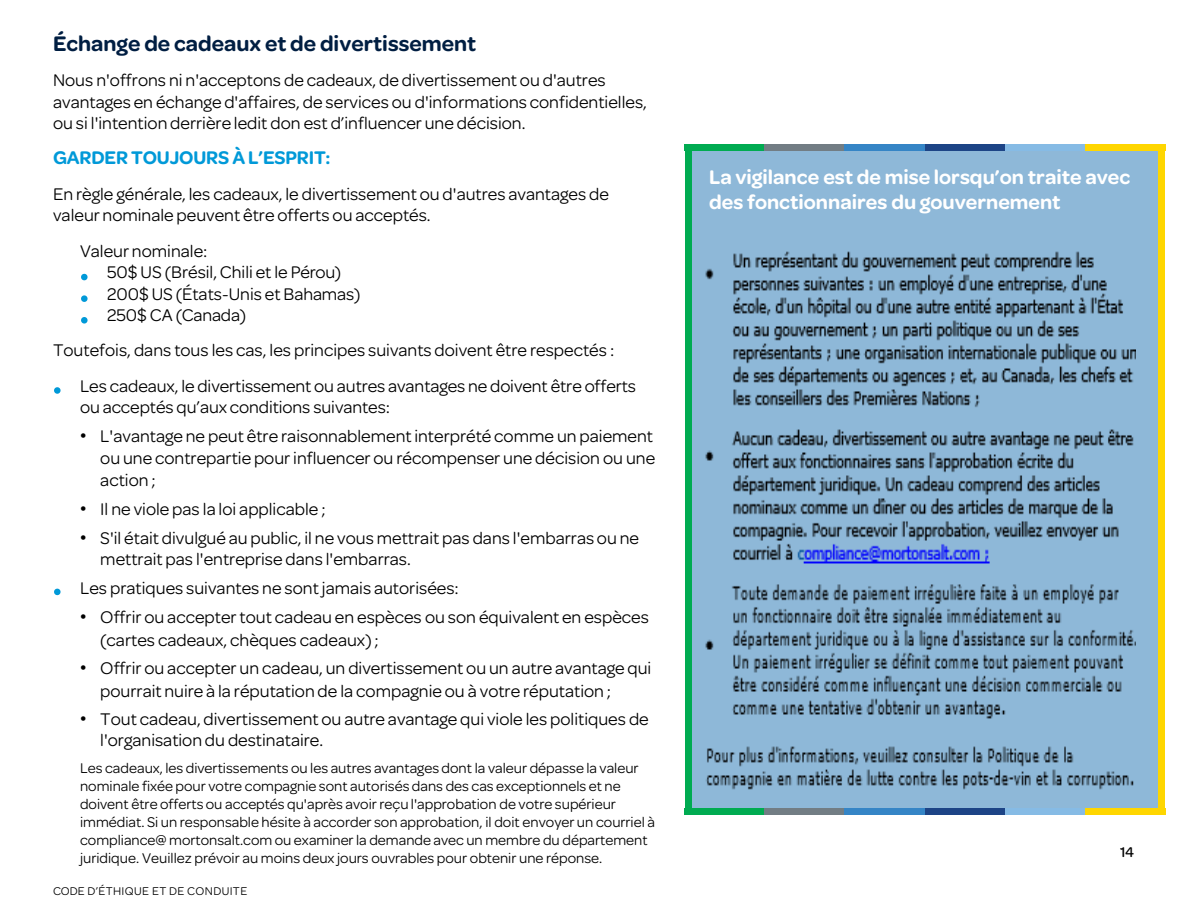
<style>
.page{position:relative;width:1188px;height:918px;background:#fff}
.page>*{position:absolute;margin:0;border:0;box-sizing:border-box;transform-origin:0 0}
.t1{font:600 22.5px "Omnes";color:#001e42}
.t2{font:600 21px/25.2px "Omnes";color:#fff}
.t3{font:600 19.5px "Omnes";letter-spacing:-.01em;color:#0099d8}
.t4{font:18px/21.6px "Omnes";color:#000}
.t5{font:15px/18px "Omnes";color:#000}
.t6{font:500 15px "Omnes";color:#000}
.t7{font:12px "Omnes";letter-spacing:.03em;color:#000}
.s1{font-family:"Arial"}
</style>
<div class="page">
<div style="left:692px;top:144px;width:466px;height:671px;background:#8eb8d8"></div>
<svg style="left:81px;top:274px;width:7px;height:6px"></svg>
<svg style="left:81px;top:295px;width:7px;height:7px"></svg>
<svg style="left:81px;top:317px;width:7px;height:7px"></svg>
<svg style="left:54px;top:387px;width:7px;height:7px"></svg>
<svg style="left:54px;top:589px;width:7px;height:6px"></svg>
<div style="left:685px;top:144px;width:80px;height:7px;background:#00ab51"></div>
<div style="left:765px;top:144px;width:80px;height:7px;background:#727d84"></div>
<div style="left:845px;top:144px;width:80px;height:7px;background:#3585c6"></div>
<div style="left:925px;top:144px;width:80px;height:7px;background:#1d4486"></div>
<div style="left:1005px;top:144px;width:80px;height:7px;background:#86bbe5"></div>
<div style="left:1085px;top:144px;width:80px;height:7px;background:#ffd600"></div>
<div style="left:685px;top:808px;width:80px;height:7px;background:#00ab51"></div>
<div style="left:765px;top:808px;width:80px;height:7px;background:#727d84"></div>
<div style="left:845px;top:808px;width:80px;height:7px;background:#3585c6"></div>
<div style="left:925px;top:808px;width:80px;height:7px;background:#1d4486"></div>
<div style="left:1005px;top:808px;width:80px;height:7px;background:#86bbe5"></div>
<div style="left:1085px;top:808px;width:80px;height:7px;background:#ffd600"></div>
<div style="left:685px;top:144px;width:7px;height:671px;background:#00ab51"></div>
<div style="left:1158px;top:144px;width:7px;height:671px;background:#fed600"></div>
<img style="left:705px;top:251px;width:430px;height:539px">
<p class="t1" style="left:53px;top:27px;width:425px">Échange de cadeaux et de divertissement</p>
<p class="t4" style="left:53px;top:68px;width:595px">Nous n'offrons ni n'acceptons de cadeaux, de divertissement ou d'autres avantages en échange d'affaires, de services ou d'informations confidentielles, ou si l'intention derrière ledit don est d’influencer une décision.</p>
<p class="t3" style="left:53px;top:144px;width:279px">GARDER TOUJOURS À L’ESPRIT:</p>
<p class="t4" style="left:53px;top:182px;width:557px">En règle générale, les cadeaux, le divertissement ou d'autres avantages de valeur nominale peuvent être offerts ou acceptés.</p>
<p class="t4" style="left:80px;top:239px;width:129px">Valeur nominale:</p>
<p class="t4" style="left:107px;top:260px;width:236px">50$ US (Brésil,Chili et le Pérou)</p>
<p class="t4" style="left:107px;top:282px;width:255px">200$ US (États-Unis et Bahamas)</p>
<p class="t4" style="left:107px;top:304px;width:141px">250$ CA (Canada)</p>
<p class="t4" style="left:53px;top:339px;width:563px">Toutefois, dans tous les cas, les principes suivants doivent être respectés :</p>
<p class="t4" style="left:80px;top:374px;width:558px">Les cadeaux, le divertissement ou autres avantages ne doivent être offerts ou acceptés qu’aux conditions suivantes:</p>
<p class="t4" style="left:100px;top:424px;width:556px;text-align:justify;text-indent:-20px"><span class="s1">•</span> L'avantage ne peut être raisonnablement interprété comme un paiement ou une contrepartie pour influencer ou récompenser une décision ou une action ;</p>
<p class="t4" style="left:80px;top:497px;width:247px"><span class="s1">•</span> Il ne viole pas la loi applicable ;</p>
<p class="t4" style="left:100px;top:526px;width:540px;text-indent:-20px"><span class="s1">•</span> S'il était divulgué au public, il ne vous mettrait pas dans l'embarras ou ne mettrait pas l'entreprise dans l'embarras.</p>
<p class="t4" style="left:80px;top:577px;width:380px">Les pratiques suivantes ne sont jamais autorisées:</p>
<p class="t4" style="left:100px;top:605px;width:550px;line-height:22.4px;text-indent:-20px"><span class="s1">•</span> Offrir ou accepter tout cadeau en espèces ou son équivalent en espèces (cartes cadeaux, chèques cadeaux) ;</p>
<p class="t4" style="left:100px;top:656px;width:553px;line-height:22.4px;text-indent:-20px"><span class="s1">•</span> Offrir ou accepter un cadeau, un divertissement ou un autre avantage qui pourrait nuire à la réputation de la compagnie ou à votre réputation ;</p>
<p class="t4" style="left:100px;top:707px;width:550px;text-indent:-20px"><span class="s1">•</span> Tout cadeau, divertissement ou autre avantage qui viole les politiques de l'organisation du destinataire.</p>
<p class="t5" style="left:80px;top:758px;width:576px">Les cadeaux, les divertissements ou les autres avantages dont la valeur dépasse la valeur nominale fixée pour votre compagnie sont autorisés dans des cas exceptionnels et ne doivent être offerts ou acceptés qu'après avoir reçu l'approbation de votre supérieur immédiat. Si un responsable hésite à accorder son approbation, il doit envoyer un courriel à compliance@ mortonsalt.com ou examiner la demande avec un membre du département juridique. Veuillez prévoir au moins deux jours ouvrables pour obtenir une réponse.</p>
<p class="t7" style="left:53px;top:883px;width:196px">CODE D’ÉTHIQUE ET DE CONDUITE</p>
<p class="t2" style="left:709px;top:163px;width:423px">La vigilance est de mise lorsqu’on traite avec des fonctionnaires du gouvernement</p>
<p class="t6" style="left:1120px;top:841px;width:16px">14</p>
</div>
